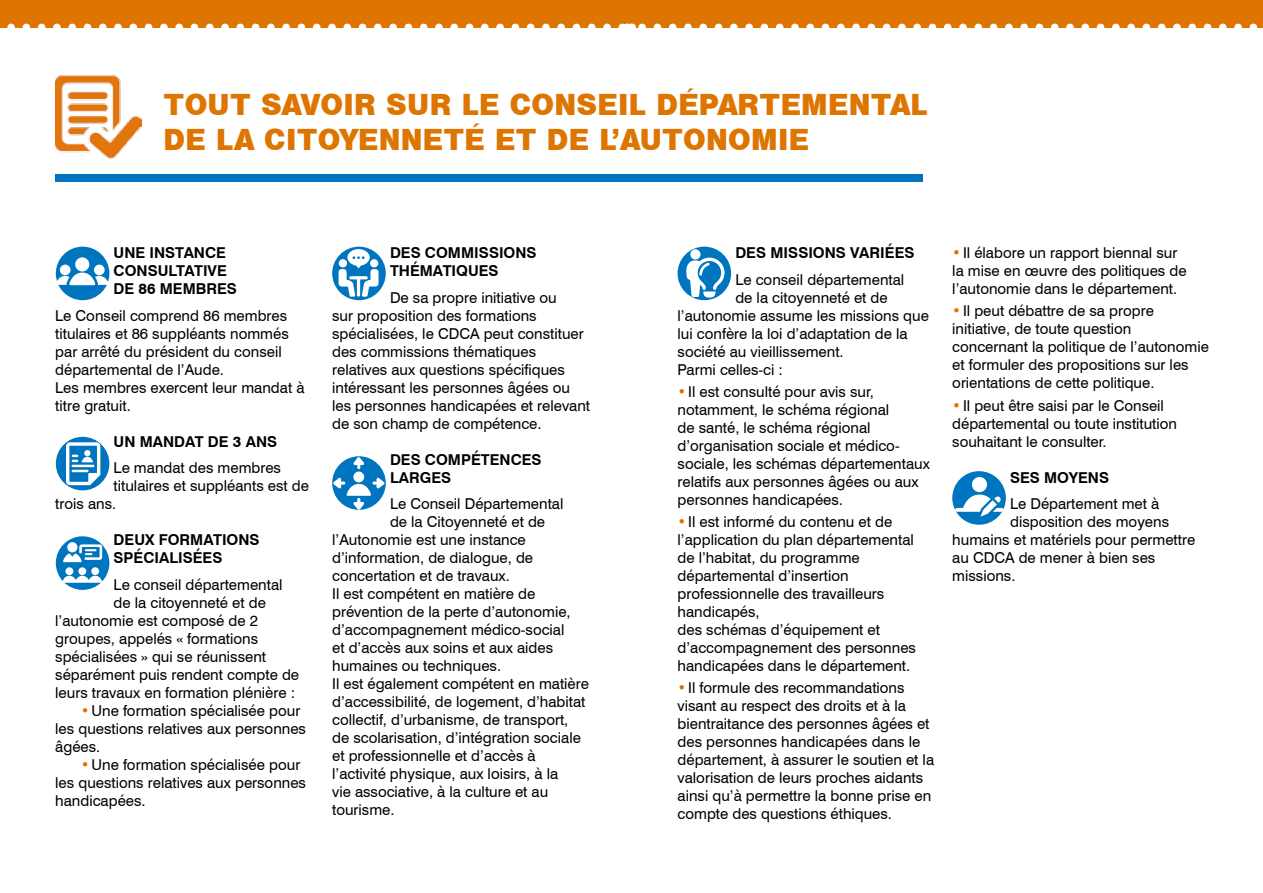
<style>
.page{position:relative;width:1263px;height:893px;background:#fff}
.page>*{position:absolute;margin:0;border:0;box-sizing:border-box;transform-origin:0 0}
.t1{font:27px/34.5px "Swiss 721 BT Black No 2";letter-spacing:.01em;color:#dd7500}
.t2{font:15px/18px "Swiss 721 BT";color:#000}
.t3{font:700 15px/18px "Swiss 721 BT";color:#000}
.s1{color:#dd7500}
</style>
<div class="page">
<div style="left:0;top:0;width:631px;height:28px;background:#dd7500"></div>
<div style="left:627px;top:0;width:636px;height:28px;background:#dd7500"></div>
<svg style="left:7px;top:24px;width:625px;height:4px"></svg>
<svg style="left:642px;top:24px;width:616px;height:4px"></svg>
<div style="left:55px;top:174px;width:868px;height:7px;background:#0075bf"></div>
<img style="left:55px;top:75px;width:86px;height:84px">
<div style="left:332px;top:456px;width:54px;height:54px;background:#0075bf;border-radius:50%"></div>
<div style="left:56px;top:247px;width:53px;height:53px;background:#0075bf;border-radius:50%"></div>
<div style="left:60px;top:265px;width:11px;height:10px;background:#fff;border-radius:50%"></div>
<div style="left:94px;top:265px;width:11px;height:10px;background:#fff;border-radius:50%"></div>
<svg style="left:56px;top:273px;width:53px;height:12px"></svg>
<div style="left:75px;top:257px;width:14px;height:14px;background:#fff;border-radius:50%"></div>
<div style="left:56px;top:437px;width:53px;height:53px;background:#0075bf;border-radius:50%"></div>
<svg style="left:66px;top:442px;width:34px;height:43px"></svg>
<div style="left:56px;top:536px;width:53px;height:54px;background:#0075bf;border-radius:50%"></div>
<div style="left:65px;top:567px;width:8px;height:8px;background:#fff;border-radius:50%"></div>
<div style="left:91px;top:567px;width:8px;height:8px;background:#fff;border-radius:50%"></div>
<svg style="left:62px;top:576px;width:40px;height:7px"></svg>
<svg style="left:67px;top:542px;width:10px;height:10px"></svg>
<div style="left:78px;top:567px;width:8px;height:8px;background:#fff;border-radius:50%"></div>
<svg style="left:63px;top:544px;width:39px;height:18px"></svg>
<svg style="left:332px;top:247px;width:54px;height:53px"></svg>
<svg style="left:339px;top:249px;width:39px;height:48px"></svg>
<div style="left:353px;top:472px;width:11px;height:10px;background:#fff;border-radius:50%"></div>
<svg style="left:353px;top:457px;width:11px;height:12px"></svg>
<svg style="left:333px;top:478px;width:51px;height:32px"></svg>
<div style="left:677px;top:247px;width:54px;height:53px;background:#0075bf;border-radius:50%"></div>
<div style="left:690px;top:249px;width:10px;height:10px;background:#fff;border-radius:50%"></div>
<svg style="left:686px;top:258px;width:38px;height:40px"></svg>
<div style="left:952px;top:471px;width:54px;height:54px;background:#0075bf;border-radius:50%"></div>
<div style="left:972px;top:477px;width:15px;height:15px;background:#fff;border-radius:50%"></div>
<svg style="left:955px;top:495px;width:48px;height:22px"></svg>
<h1 class="t1" style="left:164px;top:87px;width:765px">TOUT SAVOIR SUR LE CONSEIL DÉPARTEMENTAL<br>DE LA CITOYENNETÉ ET DE L’AUTONOMIE</h1>
<p class="t3" style="left:114px;top:243px;width:125px">UNE INSTANCE<br>CONSULTATIVE<br>DE 86 MEMBRES</p>
<p class="t2" style="left:55px;top:306px;width:251px">Le Conseil comprend 86 membres titulaires et 86 suppléants nommés par arrêté du président du conseil départemental de l’Aude.<br>Les membres exercent leur mandat à titre gratuit.</p>
<p class="t3" style="left:114px;top:432px;width:165px">UN MANDAT DE 3 ANS</p>
<p class="t2" style="left:114px;top:458px;width:169px">Le mandat des membres</p>
<p class="t2" style="left:114px;top:476px;width:197px">titulaires et suppléants est de</p>
<p class="t2" style="left:55px;top:494px;width:63px">trois ans.</p>
<p class="t3" style="left:114px;top:530px;width:147px">DEUX FORMATIONS<br>SPÉCIALISÉES</p>
<p class="t2" style="left:114px;top:575px;width:170px">Le conseil départemental</p>
<p class="t2" style="left:114px;top:593px;width:154px">de la citoyenneté et de</p>
<p class="t2" style="left:55px;top:611px;width:204px">l’autonomie est composé de 2</p>
<p class="t2" style="left:55px;top:629px;width:204px">groupes, appelés « formations</p>
<p class="t2" style="left:55px;top:647px;width:212px">spécialisées » qui se réunissent</p>
<p class="t2" style="left:55px;top:665px;width:245px">séparément puis rendent compte de</p>
<p class="t2" style="left:55px;top:683px;width:241px">leurs travaux en formation plénière :</p>
<p class="t2" style="left:55px;top:701px;width:252px;text-indent:26px"><span class="s1">•</span>Une formation spécialisée pour les questions relatives aux personnes âgées.</p>
<p class="t2" style="left:55px;top:755px;width:252px;text-indent:26px"><span class="s1">•</span>Une formation spécialisée pour les questions relatives aux personnes handicapées.</p>
<p class="t3" style="left:390px;top:243px;width:148px">DES COMMISSIONS<br>THÉMATIQUES</p>
<p class="t2" style="left:332px;top:288px;width:259px;text-indent:58px">De sa propre initiative ou<br>sur proposition des formations spécialisées, le CDCA peut constituer des commissions thématiques relatives aux questions spécifiques intéressant les personnes âgées ou les personnes handicapées et relevant de son champ de compétence.</p>
<p class="t3" style="left:390px;top:450px;width:153px">DES COMPÉTENCES<br>LARGES</p>
<p class="t2" style="left:390px;top:494px;width:175px">Le Conseil Départemental</p>
<p class="t2" style="left:390px;top:512px;width:157px">de la Citoyenneté et de</p>
<p class="t2" style="left:332px;top:530px;width:195px">l’Autonomie est une instance</p>
<p class="t2" style="left:332px;top:548px;width:202px">d’information, de dialogue, de</p>
<p class="t2" style="left:332px;top:566px;width:179px">concertation et de travaux.</p>
<p class="t2" style="left:332px;top:584px;width:205px">Il est compétent en matière de</p>
<p class="t2" style="left:332px;top:602px;width:240px">prévention de la perte d’autonomie,</p>
<p class="t2" style="left:332px;top:620px;width:234px">d’accompagnement médico-social</p>
<p class="t2" style="left:332px;top:638px;width:222px">et d’accès aux soins et aux aides</p>
<p class="t2" style="left:332px;top:656px;width:170px">humaines ou techniques.</p>
<p class="t2" style="left:332px;top:674px;width:258px">Il est également compétent en matière</p>
<p class="t2" style="left:332px;top:692px;width:255px">d’accessibilité, de logement, d’habitat</p>
<p class="t2" style="left:332px;top:710px;width:238px">collectif, d’urbanisme, de transport,</p>
<p class="t2" style="left:332px;top:728px;width:250px">de scolarisation, d’intégration sociale</p>
<p class="t2" style="left:332px;top:746px;width:205px">et professionnelle et d’accès à</p>
<p class="t2" style="left:332px;top:764px;width:228px">l’activité physique, aux loisirs, à la</p>
<p class="t2" style="left:332px;top:782px;width:218px">vie associative, à la culture et au</p>
<p class="t2" style="left:332px;top:800px;width:64px">tourisme.</p>
<p class="t3" style="left:735px;top:243px;width:181px">DES MISSIONS VARIÉES</p>
<p class="t2" style="left:735px;top:270px;width:170px">Le conseil départemental</p>
<p class="t2" style="left:735px;top:288px;width:154px">de la citoyenneté et de</p>
<p class="t2" style="left:677px;top:306px;width:253px">l’autonomie assume les missions que</p>
<p class="t2" style="left:677px;top:324px;width:231px">lui confère la loi d’adaptation de la</p>
<p class="t2" style="left:677px;top:342px;width:168px">société au vieillissement.</p>
<p class="t2" style="left:677px;top:360px;width:107px">Parmi celles-ci :</p>
<p class="t2" style="left:677px;top:382px;width:254px"><span class="s1">•</span>Il est consulté pour avis sur, notamment, le schéma régional<br>de santé, le schéma régional d’organisation sociale et médico&shy;sociale, les schémas départementaux relatifs aux personnes âgées ou aux personnes handicapées.</p>
<p class="t2" style="left:677px;top:512px;width:240px"><span class="s1">•</span>Il est informé du contenu et de l’application du plan départemental de l’habitat, du programme départemental d’insertion professionnelle des travailleurs handicapés,<br>des schémas d’équipement et d’accompagnement des personnes handicapées dans le département.</p>
<p class="t2" style="left:677px;top:678px;width:258px"><span class="s1">•</span>Il formule des recommandations visant au respect des droits et à la bientraitance des personnes âgées et des personnes handicapées dans le département, à assurer le soutien et la valorisation de leurs proches aidants ainsi qu’à permettre la bonne prise en compte des questions éthiques.</p>
<p class="t2" style="left:952px;top:243px;width:236px"><span class="s1">•</span>Il élabore un rapport biennal sur la mise en œuvre des politiques de l’autonomie dans le département.</p>
<p class="t2" style="left:952px;top:301px;width:258px"><span class="s1">•</span>Il peut débattre de sa propre initiative, de toute question concernant la politique de l’autonomie et formuler des propositions sur les orientations de cette politique.</p>
<p class="t2" style="left:952px;top:396px;width:226px"><span class="s1">•</span>Il peut être saisi par le Conseil départemental ou toute institution souhaitant le consulter.</p>
<p class="t3" style="left:1010px;top:468px;width:100px">SES MOYENS</p>
<p class="t2" style="left:1010px;top:494px;width:151px">Le Département met à</p>
<p class="t2" style="left:1010px;top:512px;width:161px">disposition des moyens</p>
<p class="t2" style="left:952px;top:530px;width:244px">humains et matériels pour permettre</p>
<p class="t2" style="left:952px;top:548px;width:205px">au CDCA de mener à bien ses</p>
<p class="t2" style="left:952px;top:566px;width:65px">missions.</p>
</div>
